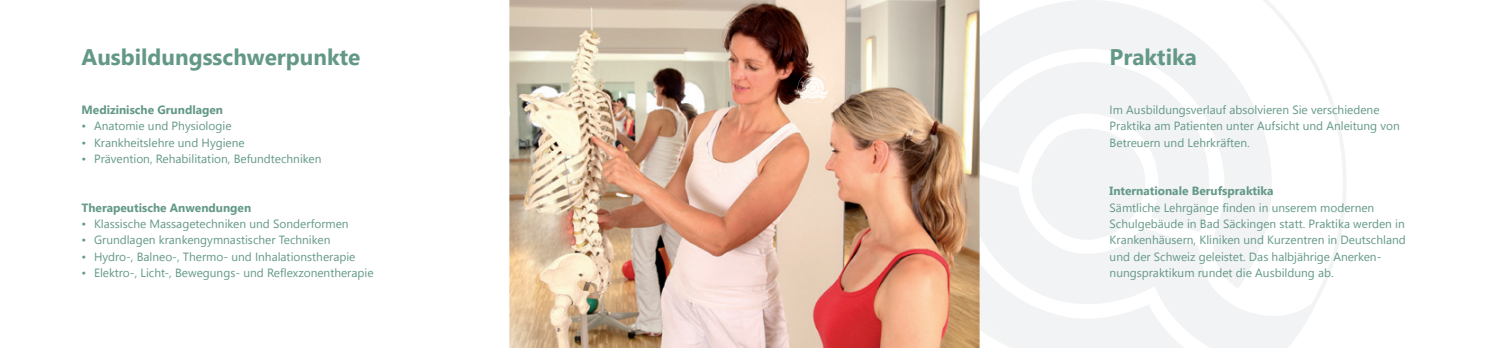
<style>
.page{position:relative;width:1489px;height:348px;background:#fff}
.page>*{position:absolute;margin:0;border:0;box-sizing:border-box;transform-origin:0 0}
.t1{font:700 22.5px "Nirmala UI";color:#639887}
.t2{font:11.88px/16.2px "Nirmala UI";color:#639887}
.t3{font:700 11.88px "Nirmala UI";color:#639887}
</style>
<div class="page">
<svg style="left:1184px;top:288px;width:130px;height:59px"></svg>
<svg style="left:979px;top:0;width:283px;height:288px"></svg>
<svg style="left:979px;top:62px;width:247px;height:169px"></svg>
<svg style="left:1028px;top:128px;width:127px;height:111px"></svg>
<svg style="left:979px;top:262px;width:205px;height:85px"></svg>
<svg style="left:1262px;top:0;width:84px;height:307px"></svg>
<img style="left:509px;top:0;width:470px;height:347px">
<img style="left:797px;top:72px;width:31px;height:23px">
<img style="left:801px;top:77px;width:24px;height:14px">
<img style="left:805px;top:80px;width:15px;height:8px">
<svg style="left:809px;top:84px;width:8px;height:7px"></svg>
<img style="left:800px;top:93px;width:26px;height:6px">
<img style="left:802px;top:98px;width:21px;height:5px">
<h1 class="t1" style="left:81px;top:40px;width:280px">Ausbildungsschwerpunkte</h1>
<p class="t3" style="left:81px;top:100px;width:143px">Medizinische Grundlagen</p>
<p class="t2" style="left:81px;top:117px;width:151px">• Anatomie und Physiologie</p>
<p class="t2" style="left:81px;top:133px;width:165px">• Krankheitslehre und Hygiene</p>
<p class="t2" style="left:81px;top:150px;width:241px">• Prävention, Rehabilitation, Befundtechniken</p>
<p class="t3" style="left:81px;top:198px;width:171px">Therapeutische Anwendungen</p>
<p class="t2" style="left:81px;top:215px;width:268px">• Klassische Massagetechniken und Sonderformen</p>
<p class="t2" style="left:81px;top:231px;width:250px">• Grundlagen krankengymnastischer Techniken</p>
<p class="t2" style="left:81px;top:247px;width:275px">• Hydro-, Balneo-, Thermo- und Inhalationstherapie</p>
<p class="t2" style="left:81px;top:263px;width:293px">• Elektro-, Licht-, Bewegungs- und Reflexzonentherapie</p>
<h1 class="t1" style="left:1109px;top:40px;width:89px">Praktika</h1>
<p class="t2" style="left:1109px;top:101px;width:292px">Im Ausbildungsverlauf absolvieren Sie verschiedene<br>Praktika am Patienten unter Aufsicht und Anleitung von<br>Betreuern und Lehrkräften.</p>
<p class="t3" style="left:1109px;top:182px;width:165px">Internationale Berufspraktika</p>
<p class="t2" style="left:1109px;top:198px;width:297px">Sämtliche Lehrgänge finden in unserem modernen Schulgebäude in Bad Säckingen statt. Praktika werden in Krankenhäusern, Kliniken und Kurzentren in Deutschland und der Schweiz geleistet. Das halbjährige Anerken&shy;nungspraktikum rundet die Ausbildung ab.</p>
</div>
